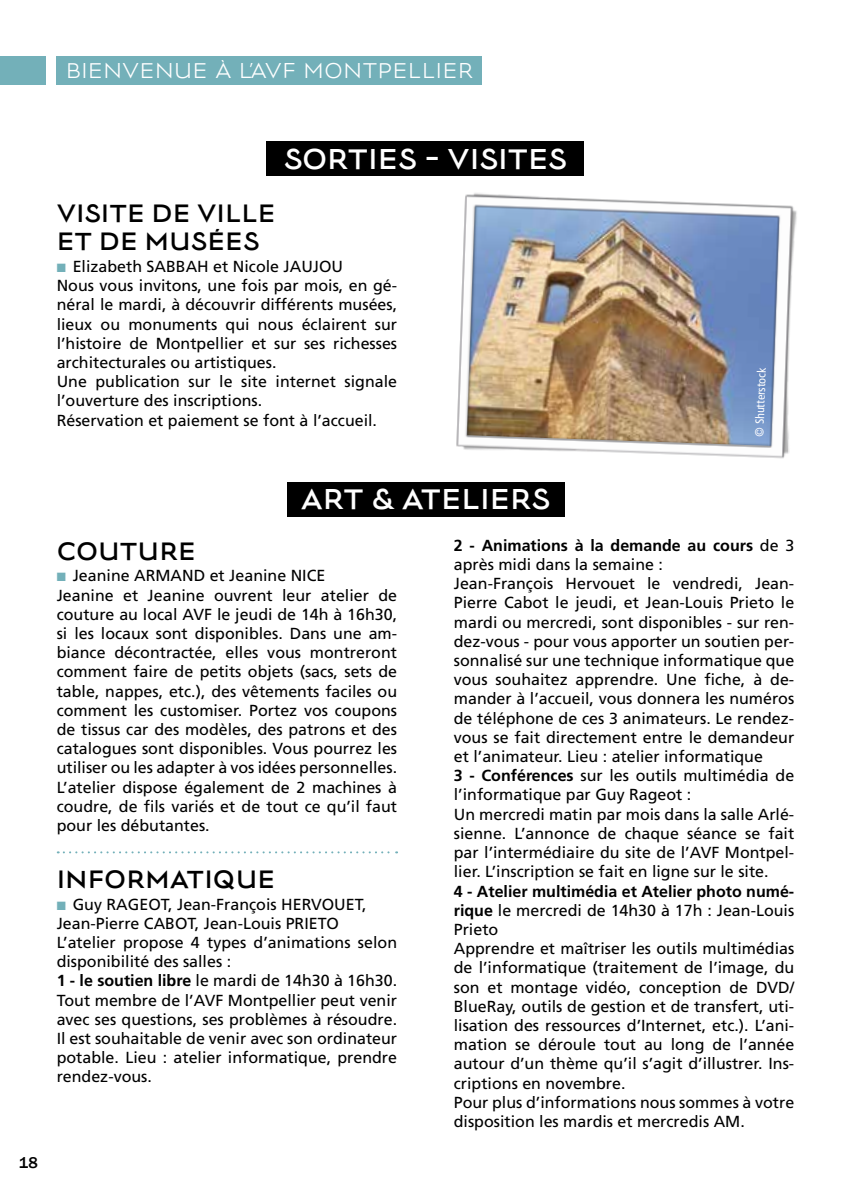
<style>
.page{position:relative;width:851px;height:1191px;background:#fff}
.page>*{position:absolute;margin:0;border:0;box-sizing:border-box;transform-origin:0 0}
.t1{font:32px "Lucien";color:#fff}
.t2{font:28px/28px "Lucien";color:#000}
.t3{font:24px "Lucien";color:#fff}
.t4{font:16px/19.2px "Frutiger";color:#000}
.t5{font:500 16px "Franklin Gothic";color:#000}
.t6{font:condensed 12px "Frutiger";color:#fff}
.s1{color:#73b0b9}
.s2{font-weight:700}
</style>
<div class="page">
<div style="left:286px;top:482px;width:278px;height:34px;background:#000"></div>
<svg style="left:58px;top:851px;width:339px;height:2px"></svg>
<div style="left:0;top:57px;width:45px;height:28px;background:#73b0b9"></div>
<div style="left:57px;top:57px;width:425px;height:28px;background:#73b0b9"></div>
<div style="left:266px;top:142px;width:318px;height:34px;background:#000"></div>
<img style="left:456px;top:193px;width:341px;height:266px">
<h3 class="t3" style="left:66px;top:60px;width:409px">BIENVENUE À L’AVF MONTPELLIER</h3>
<h1 class="t1" style="left:284px;top:144px;width:285px">SORTIES - VISITES</h1>
<h2 class="t2" style="left:57px;top:201px;width:220px">VISITE DE VILLE<br>ET DE MUSÉES</h2>
<p class="t4" style="left:57px;top:257px;width:342px"><span class="s1">■</span> Elizabeth SABBAH et Nicole JAUJOU<br>Nous vous invitons, une fois par mois, en gé&shy;néral le mardi, à découvrir différents musées, lieux ou monuments qui nous éclairent sur l’histoire de Montpellier et sur ses richesses architecturales ou artistiques.<br>Une publication sur le site internet signale l’ouverture des inscriptions.<br>Réservation et paiement se font à l’accueil.</p>
<p class="t6" style="left:752px;top:436px;width:71px;rotate:-88deg">© Shutterstock</p>
<p class="t5" style="left:19px;top:1153px;width:20px">18</p>
<h1 class="t1" style="left:300px;top:484px;width:251px">ART &amp; ATELIERS</h1>
<h2 class="t2" style="left:57px;top:538px;width:140px">COUTURE</h2>
<p class="t4" style="left:57px;top:566px;width:342px"><span class="s1">■</span> Jeanine ARMAND et Jeanine NICE<br>Jeanine et Jeanine ouvrent leur atelier de couture au local AVF le jeudi de 14h à 16h30, si les locaux sont disponibles. Dans une am&shy;biance décontractée, elles vous montreront comment faire de petits objets (sacs, sets de table, nappes, etc.), des vêtements faciles ou comment les customiser. Portez vos coupons de tissus car des modèles, des patrons et des catalogues sont disponibles. Vous pourrez les utiliser ou les adapter à vos idées personnelles.<br>L’atelier dispose également de 2 machines à coudre, de fils variés et de tout ce qu’il faut pour les débutantes.</p>
<h2 class="t2" style="left:57px;top:866px;width:220px">INFORMATIQUE</h2>
<p class="t4" style="left:57px;top:894px;width:342px"><span class="s1">■</span> Guy RAGEOT, Jean-François HERVOUET, Jean-Pierre CABOT, Jean-Louis PRIETO L’atelier propose 4 types d’animations selon disponibilité des salles :<br><span class="s2">1 - le soutien libre</span> le mardi de 14h30 à 16h30.<br>Tout membre de l’AVF Montpellier peut venir avec ses questions, ses problèmes à résoudre.<br>Il est souhaitable de venir avec son ordinateur potable. Lieu : atelier informatique, prendre rendez-vous.</p>
<p class="t4" style="left:454px;top:535px;width:342px"><span class="s2">2 - Animations à la demande au cours</span> de 3 après midi dans la semaine :<br>Jean-François Hervouet le vendredi, Jean-Pierre Cabot le jeudi, et Jean-Louis Prieto le mardi ou mercredi, sont disponibles - sur ren&shy;dez-vous - pour vous apporter un soutien per&shy;sonnalisé sur une technique informatique que vous souhaitez apprendre. Une fiche, à de&shy;mander à l’accueil, vous donnera les numéros de téléphone de ces 3 animateurs. Le rendez&shy;vous se fait directement entre le demandeur et l’animateur. Lieu : atelier informatique<br><span class="s2">3 - Conférences</span> sur les outils multimédia de l’informatique par Guy Rageot :<br>Un mercredi matin par mois dans la salle Arlé&shy;sienne. L’annonce de chaque séance se fait par l’intermédiaire du site de l’AVF Montpel&shy;lier. L’inscription se fait en ligne sur le site.</p>
<p class="t4" style="left:454px;top:881px;width:342px"><span class="s2">4 - Atelier multimédia et Atelier photo numé&shy;rique</span> le mercredi de 14h30 à 17h : Jean-Louis Prieto<br>Apprendre et maîtriser les outils multimédias de l’informatique (traitement de l’image, du son et montage vidéo, conception de DVD/ BlueRay, outils de gestion et de transfert, uti&shy;lisation des ressources d’Internet, etc.). L’ani&shy;mation se déroule tout au long de l’année autour d’un thème qu’il s’agit d’illustrer. Ins&shy;criptions en novembre.<br>Pour plus d’informations nous sommes à votre disposition les mardis et mercredis AM.</p>
</div>
